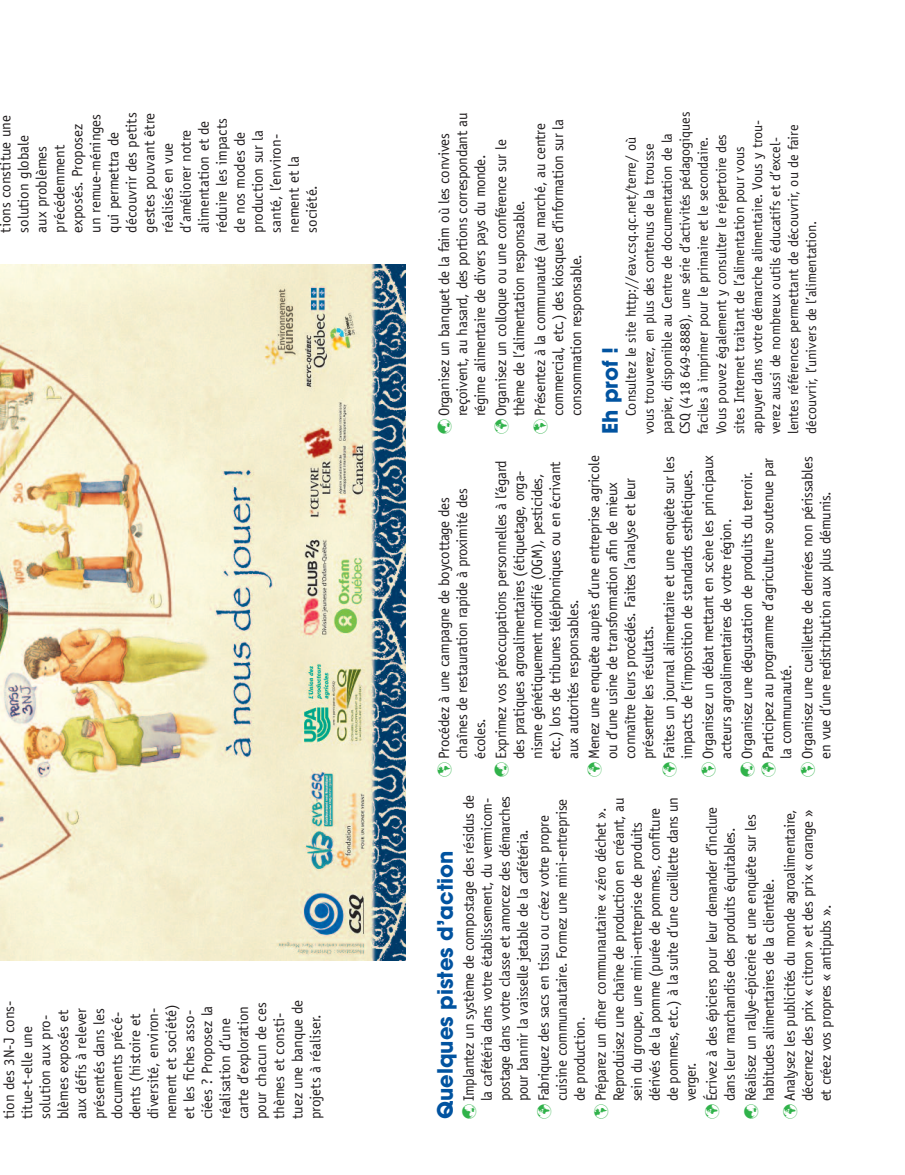
<style>
.page{position:relative;width:905px;height:1175px;background:#fff}
.page>*{position:absolute;margin:0;border:0;box-sizing:border-box;transform-origin:0 0}
.t1{font:700 21px "Avant Garde";color:#0153a0}
.t2{font:15px/18px "Officina Sans";letter-spacing:-.015em;color:#231f20}
.t3{font:14.25px/18px "Officina Sans";color:#231f20}
</style>
<div class="page">
<img style="left:0;top:264px;width:405px;height:696px">
<p class="t2" style="left:-2px;top:233px;width:121px;rotate:-90deg">tions constitue une solution globale aux problèmes précédemment exposés. Proposez un remue-méninges qui permettra de découvrir des petits gestes pouvant être réalisés en vue d’améliorer notre alimentation et de réduire les impacts de nos modes de production sur la santé, l’environ&shy;nement et la société.</p>
<p class="t2" style="left:1px;top:1119px;width:121px;rotate:-90deg">tion des 3N-J cons&shy;titue-t-elle une solution aux pro&shy;blèmes exposés et aux défis à relever présentés dans les documents précé&shy;dents (histoire et diversité, environ&shy;nement et société) et les fiches asso&shy;ciées ? Proposez la réalisation d’une carte d’exploration pour chacun de ces thèmes et consti&shy;tuez une banque de projets à réaliser.</p>
<p class="t2" style="left:436px;top:416px;width:305px;rotate:-90deg">Organisez un banquet de la faim où les convives reçoivent, au hasard, des portions correspondant au régime alimentaire de divers pays du monde.</p>
<p class="t2" style="left:532px;top:416px;width:299px;rotate:-90deg">Présentez à la communauté (au marché, au centre commercial, etc.) des kiosques d’information sur la consommation responsable.</p>
<p class="t2" style="left:493px;top:416px;width:278px;rotate:-90deg">Organisez un colloque ou une conférence sur le thème de l’alimentation responsable.</p>
<p class="t3" style="left:623px;top:434px;width:324px;text-indent:18px;rotate:-90deg">Consultez le site http://eav.csq.qc.net/terre/ où vous trouverez, en plus des contenus de la trousse papier, disponible au Centre de documentation de la CSQ (418 649-8888), une série d’activités pédagogiques faciles à imprimer pour le primaire et le secondaire.<br>Vous pouvez également y consulter le répertoire des sites Internet traitant de l’alimentation pour vous appuyer dans votre démarche alimentaire. Vous y trou&shy;verez aussi de nombreux outils éducatifs et d’excel&shy;lentes références permettant de découvrir, ou de faire découvrir, l’univers de l’alimentation.</p>
<h1 class="t1" style="left:602px;top:434px;width:89px;rotate:-90deg">Eh prof !</h1>
<p class="t2" style="left:436px;top:759px;width:272px;rotate:-90deg">Procédez à une campagne de boycottage des chaînes de restauration rapide à proximité des écoles.</p>
<p class="t2" style="left:493px;top:759px;width:300px;rotate:-90deg">Exprimez vos préoccupations personnelles à l’égard des pratiques agroalimentaires (étiquetage, orga&shy;nisme génétiquement modifié (OGM), pesticides, etc.) lors de tribunes téléphoniques ou en écrivant aux autorités responsables.</p>
<p class="t2" style="left:586px;top:759px;width:305px;rotate:-90deg">Menez une enquête auprès d’une entreprise agricole ou d’une usine de transformation afin de mieux connaître leurs procédés. Faites l’analyse et leur présenter les résultats.</p>
<p class="t2" style="left:661px;top:759px;width:304px;rotate:-90deg">Faites un journal alimentaire et une enquête sur les impacts de l’imposition de standards esthétiques.</p>
<p class="t2" style="left:700px;top:759px;width:305px;rotate:-90deg">Organisez un débat mettant en scène les principaux acteurs agroalimentaires de votre région.</p>
<p class="t2" style="left:738px;top:759px;width:302px;line-height:21px;rotate:-90deg">Organisez une dégustation de produits du terroir.<br>Participez au programme d’agriculture soutenue par</p>
<p class="t2" style="left:777px;top:759px;width:304px;line-height:21px;rotate:-90deg">la communauté.<br>Organisez une cueillette de denrées non périssables</p>
<p class="t2" style="left:817px;top:759px;width:269px;rotate:-90deg">en vue d’une redistribution aux plus démunis.</p>
<p class="t2" style="left:461px;top:1101px;width:308px;rotate:-90deg">Implantez un système de compostage des résidus de la cafétéria dans votre établissement, du vermicom&shy;postage dans votre classe et amorcez des démarches pour bannir la vaisselle jetable de la cafétéria.</p>
<p class="t2" style="left:536px;top:1101px;width:304px;rotate:-90deg">Fabriquez des sacs en tissu ou créez votre propre cuisine communautaire. Formez une mini-entreprise de production.</p>
<p class="t2" style="left:593px;top:1101px;width:306px;rotate:-90deg">Préparez un dîner communautaire « zéro déchet ».<br>Reproduisez une chaîne de production en créant, au sein du groupe, une mini-entreprise de produits dérivés de la pomme (purée de pommes, confiture de pommes, etc.) à la suite d’une cueillette dans un verger.</p>
<p class="t2" style="left:704px;top:1101px;width:296px;rotate:-90deg">Écrivez à des épiciers pour leur demander d’inclure dans leur marchandise des produits équitables.</p>
<p class="t2" style="left:743px;top:1101px;width:288px;rotate:-90deg">Réalisez un rallye-épicerie et une enquête sur les habitudes alimentaires de la clientèle.</p>
<p class="t2" style="left:782px;top:1101px;width:293px;text-align:justify;rotate:-90deg">Analysez les publicités du monde agroalimentaire, décernez des prix « citron » et des prix « orange » et créez vos propres « antipubs ».</p>
<h1 class="t1" style="left:437px;top:1119px;width:270px;rotate:-90deg">Quelques pistes d’action</h1>
</div>
